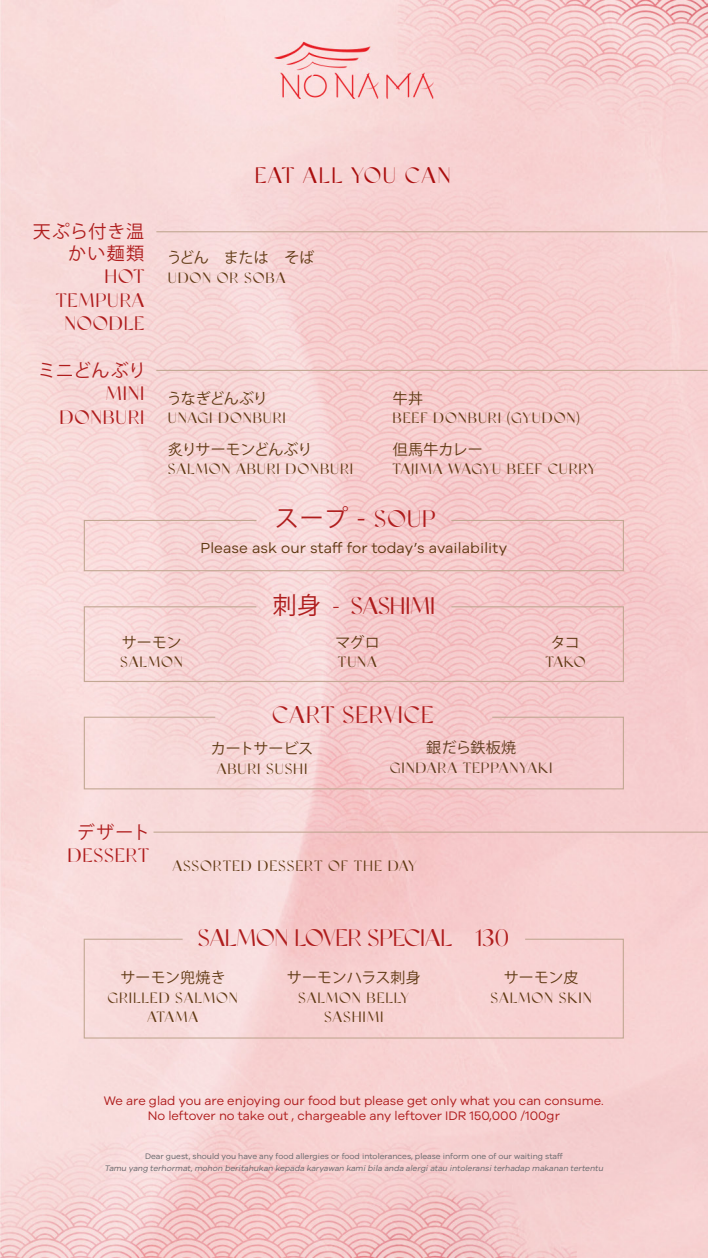
<style>
.page{position:relative;width:708px;height:1258px;background:#fff}
.page>*{position:absolute;margin:0;border:0;box-sizing:border-box;transform-origin:0 0}
.t1{font:700 24px "Classico";letter-spacing:.025em;color:#af1d1d}
.t2{font:700 24px "Classico";letter-spacing:.075em;color:#af1d1d}
.t3{font:24px "Koz Go Pr 6 N";color:#af1d1d}
.t4{font:700 22.5px "Classico";letter-spacing:.1em;color:#aa0e0e}
.t5{font:700 19.5px/23.4px "Classico";letter-spacing:.075em;color:#af1d1d;text-align:right}
.t6{font:18px "Koz Go Pr 6 N";letter-spacing:.045em;color:#af1d1d}
.t7{font:18px/21.6px "Koz Go Pr 6 N";letter-spacing:.065em;color:#af1d1d;text-align:right}
.t8{font:700 15px/19.5px "Classico";letter-spacing:.1em;color:#603913;text-align:center}
.t9{font:15px "Koz Go Pr 6 N";letter-spacing:.005em;color:#603913}
.t10{font:15px "Galyon";letter-spacing:.01em;color:#603913}
.t11{font:700 15px "Classico";letter-spacing:.1em;color:#5f3b1d}
.t12{font:15px "Koz Go Pr 6 N";letter-spacing:-.055em;color:#603913}
.t13{font:15px "Koz Go Pr 6 N";letter-spacing:-.06em;color:#603913}
.t14{font:15px "Koz Go Pr 6 N";letter-spacing:-.02em;color:#603913}
.t15{font:15px "Koz Go Pr 6 N";letter-spacing:.025em;color:#5f3b1d}
.t16{font:12.75px/15px "Galyon";color:#af1d1d;text-align:center}
.t17{font:italic 8.25px "Galyon";color:#636569}
.t18{font:8.25px "Galyon";color:#636569}
.s1{font-family:"Classico";font-weight:700}
.s2{font-family:"Koz Go Pr 6 N";font-weight:400}
</style>
<div class="page">
<img style="left:0;top:0;width:708px;height:1258px">
<hr style="left:153px;top:831px;width:555px;height:2px;background:#c3a894">
<hr style="left:156px;top:231px;width:552px;height:1px;background:#c3a894">
<hr style="left:156px;top:370px;width:552px;height:1px;background:#c3a894">
<svg style="left:83px;top:606px;width:542px;height:76px;background:#f4cdcd"></svg>
<svg style="left:83px;top:519px;width:542px;height:53px;background:#f4cece"></svg>
<svg style="left:83px;top:716px;width:542px;height:74px;background:#f4cecf"></svg>
<svg style="left:83px;top:938px;width:541px;height:101px;background:#f6d3d3"></svg>
<p class="t7" style="left:33px;top:221px;width:113px">天ぷら付き温かい麺類</p>
<h3 class="t5" style="left:56px;top:265px;width:90px">HOT<br>TEMPURA<br>NOODLE</h3>
<p class="t6" style="left:38px;top:360px;width:110px">ミニどんぶり</p>
<h3 class="t5" style="left:60px;top:382px;width:86px">MINI<br>DONBURI</h3>
<h2 class="t4" style="left:255px;top:163px;width:197px">EAT ALL YOU CAN</h2>
<p class="t9" style="left:167px;top:249px;width:149px">うどん　または　そば</p>
<p class="t8" style="left:168px;top:268px;width:119px">UDON OR SOBA</p>
<p class="t13" style="left:167px;top:390px;width:103px">うなぎどんぶり</p>
<p class="t8" style="left:168px;top:408px;width:119px">UNAGI DONBURI</p>
<p class="t12" style="left:168px;top:441px;width:146px">炙りサーモンどんぶり</p>
<p class="t8" style="left:168px;top:459px;width:186px">SALMON ABURI DONBURI</p>
<p class="t9" style="left:393px;top:390px;width:32px">牛丼</p>
<p class="t8" style="left:393px;top:408px;width:189px">BEEF DONBURI (GYUDON)</p>
<p class="t9" style="left:393px;top:441px;width:92px">但馬牛カレー</p>
<p class="t8" style="left:393px;top:459px;width:205px">TAJIMA WAGYU BEEF CURRY</p>
<h1 class="t3" style="left:275px;top:504px;width:162px">スープ - <span class="s1">SOUP</span></h1>
<p class="t10" style="left:200px;top:536px;width:308px">Please ask our staff for today’s availability</p>
<h1 class="t1" style="left:273px;top:591px;width:163px"><span class="s2">刺身</span> - SASHIMI</h1>
<p class="t9" style="left:122px;top:634px;width:61px">サーモン</p>
<p class="t8" style="left:120px;top:652px;width:64px">SALMON</p>
<p class="t9" style="left:335px;top:634px;width:46px">マグロ</p>
<p class="t8" style="left:338px;top:652px;width:40px">TUNA</p>
<h1 class="t2" style="left:273px;top:701px;width:162px">CART SERVICE</h1>
<p class="t9" style="left:551px;top:634px;width:31px">タコ</p>
<p class="t8" style="left:546px;top:652px;width:41px">TAKO</p>
<p class="t14" style="left:211px;top:740px;width:104px">カートサービス</p>
<p class="t8" style="left:217px;top:759px;width:92px">ABURI SUSHI</p>
<p class="t15" style="left:426px;top:739px;width:91px">銀だら鉄板焼</p>
<p class="t11" style="left:390px;top:759px;width:164px">GINDARA TEPPANYAKI</p>
<p class="t6" style="left:77px;top:822px;width:75px">デザート</p>
<h3 class="t5" style="left:68px;top:844px;width:82px">DESSERT</h3>
<p class="t8" style="left:173px;top:856px;width:245px">ASSORTED DESSERT OF THE DAY</p>
<h1 class="t1" style="left:198px;top:924px;width:312px">SALMON LOVER SPECIAL 130</h1>
<p class="t9" style="left:120px;top:969px;width:107px">サーモン兜焼き</p>
<p class="t8" style="left:108px;top:987px;width:131px">GRILLED SALMON<br>ATAMA</p>
<p class="t9" style="left:287px;top:969px;width:135px">サーモンハラス刺身</p>
<p class="t8" style="left:299px;top:987px;width:112px">SALMON BELLY<br>SASHIMI</p>
<p class="t9" style="left:504px;top:969px;width:76px">サーモン皮</p>
<p class="t8" style="left:491px;top:987px;width:102px">SALMON SKIN</p>
<p class="t16" style="left:104px;top:1092px;width:501px">We are glad you are enjoying our food but please get only what you can consume.<br>No leftover no take out , chargeable any leftover IDR 150,000 /100gr</p>
<p class="t18" style="left:145px;top:1150px;width:419px">Dear guest, should you have any food allergies or food intolerances, please inform one of our waiting staff</p>
<p class="t17" style="left:105px;top:1162px;width:500px">Tamu yang terhormat, mohon beritahukan kepada karyawan kami bila anda alergi atau intoleransi terhadap makanan tertentu</p>
</div>
